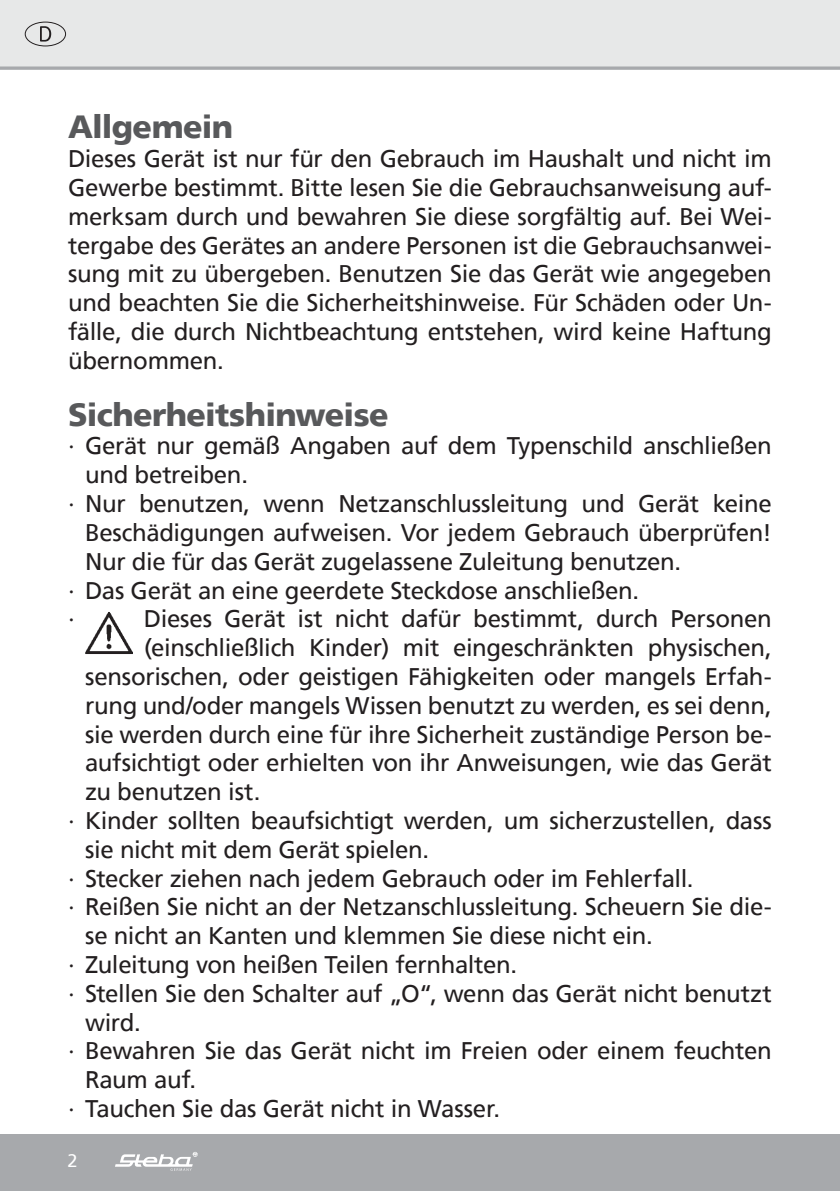
<style>
.page{position:relative;width:840px;height:1191px;background:#fff}
.page>*{position:absolute;margin:0;border:0;box-sizing:border-box;transform-origin:0 0}
.t1{font:900 32px "Frutiger";letter-spacing:-.02em;color:#58595b}
.t2{font:24px/28.8px "Frutiger";letter-spacing:-.015em;color:#231f20;text-align:justify}
.t3{font:18px "Frutiger";color:#fff}
</style>
<div class="page">
<div style="left:0;top:0;width:839px;height:68px;background:#e7e8e8"></div>
<hr style="left:839px;top:1134px;width:1px;height:57px;background:#a7a9ac">
<div style="left:0;top:1134px;width:839px;height:57px;background:#a7a9ac"></div>
<svg style="left:115px;top:1152px;width:82px;height:18px"></svg>
<svg style="left:0;top:66px;width:839px;height:4px;background:#b2b4b7"></svg>
<div style="left:25px;top:22px;width:41px;height:24px;border:1px solid #231f20;border-radius:50%"></div>
<svg style="left:40px;top:26px;width:11px;height:16px"></svg>
<img style="left:85px;top:612px;width:48px;height:42px">
<h1 class="t1" style="left:68px;top:108px;width:166px">Allgemein</h1>
<p class="t2" style="left:68px;top:144px;width:704px">Dieses Gerät ist nur für den Gebrauch im Haushalt und nicht im Gewerbe bestimmt. Bitte lesen Sie die Gebrauchsanweisung auf&shy;merksam durch und bewahren Sie diese sorgfältig auf. Bei Wei&shy;tergabe des Gerätes an andere Personen ist die Gebrauchsanwei&shy;sung mit zu übergeben. Benutzen Sie das Gerät wie angegeben und beachten Sie die Sicherheitshinweise. Für Schäden oder Un&shy;fälle, die durch Nichtbeachtung entstehen, wird keine Haftung übernommen.</p>
<h1 class="t1" style="left:68px;top:395px;width:322px">Sicherheitshinweise</h1>
<p class="t2" style="left:68px;top:431px;width:705px">∙ Gerät nur gemäß Angaben auf dem Typenschild anschließen</p>
<p class="t2" style="left:85px;top:460px;width:164px">und betreiben.</p>
<p class="t2" style="left:68px;top:489px;width:704px">∙ Nur benutzen, wenn Netzanschlussleitung und Gerät keine</p>
<p class="t2" style="left:85px;top:518px;width:687px">Beschädigungen aufweisen. Vor jedem Gebrauch überprüfen!</p>
<p class="t2" style="left:85px;top:547px;width:597px">Nur die für das Gerät zugelassene Zuleitung benutzen.</p>
<p class="t2" style="left:68px;top:575px;width:572px">∙ Das Gerät an eine geerdete Steckdose anschließen.</p>
<p class="t2" style="left:68px;top:604px;width:8px">∙</p>
<p class="t2" style="left:144px;top:604px;width:629px">Dieses Gerät ist nicht dafür bestimmt, durch Personen</p>
<p class="t2" style="left:144px;top:633px;width:629px">(einschließlich Kinder) mit eingeschränkten physischen,</p>
<p class="t2" style="left:85px;top:662px;width:687px">sensorischen, oder geistigen Fähigkeiten oder mangels Erfah-</p>
<p class="t2" style="left:85px;top:691px;width:687px">rung und/oder mangels Wissen benutzt zu werden, es sei denn,</p>
<p class="t2" style="left:85px;top:719px;width:687px">sie werden durch eine für ihre Sicherheit zuständige Person be-</p>
<p class="t2" style="left:85px;top:748px;width:687px">aufsichtigt oder erhielten von ihr Anweisungen, wie das Gerät</p>
<p class="t2" style="left:85px;top:777px;width:177px">zu benutzen ist.</p>
<p class="t2" style="left:68px;top:806px;width:704px">∙ Kinder sollten beaufsichtigt werden, um sicherzustellen, dass</p>
<p class="t2" style="left:85px;top:835px;width:345px">sie nicht mit dem Gerät spielen.</p>
<p class="t2" style="left:68px;top:863px;width:626px">∙ Stecker ziehen nach jedem Gebrauch oder im Fehlerfall.</p>
<p class="t2" style="left:68px;top:892px;width:705px">∙ Reißen Sie nicht an der Netzanschlussleitung. Scheuern Sie die-</p>
<p class="t2" style="left:85px;top:921px;width:569px">se nicht an Kanten und klemmen Sie diese nicht ein.</p>
<p class="t2" style="left:68px;top:950px;width:450px">∙ Zuleitung von heißen Teilen fernhalten.</p>
<p class="t2" style="left:68px;top:979px;width:704px">∙ Stellen Sie den Schalter auf „O“, wenn das Gerät nicht benutzt</p>
<p class="t2" style="left:85px;top:1007px;width:57px">wird.</p>
<p class="t2" style="left:68px;top:1036px;width:704px">∙ Bewahren Sie das Gerät nicht im Freien oder einem feuchten</p>
<p class="t2" style="left:85px;top:1065px;width:113px">Raum auf.</p>
<p class="t2" style="left:68px;top:1094px;width:433px">∙ Tauchen Sie das Gerät nicht in Wasser.</p>
<p class="t3" style="left:67px;top:1149px;width:12px">2</p>
</div>
